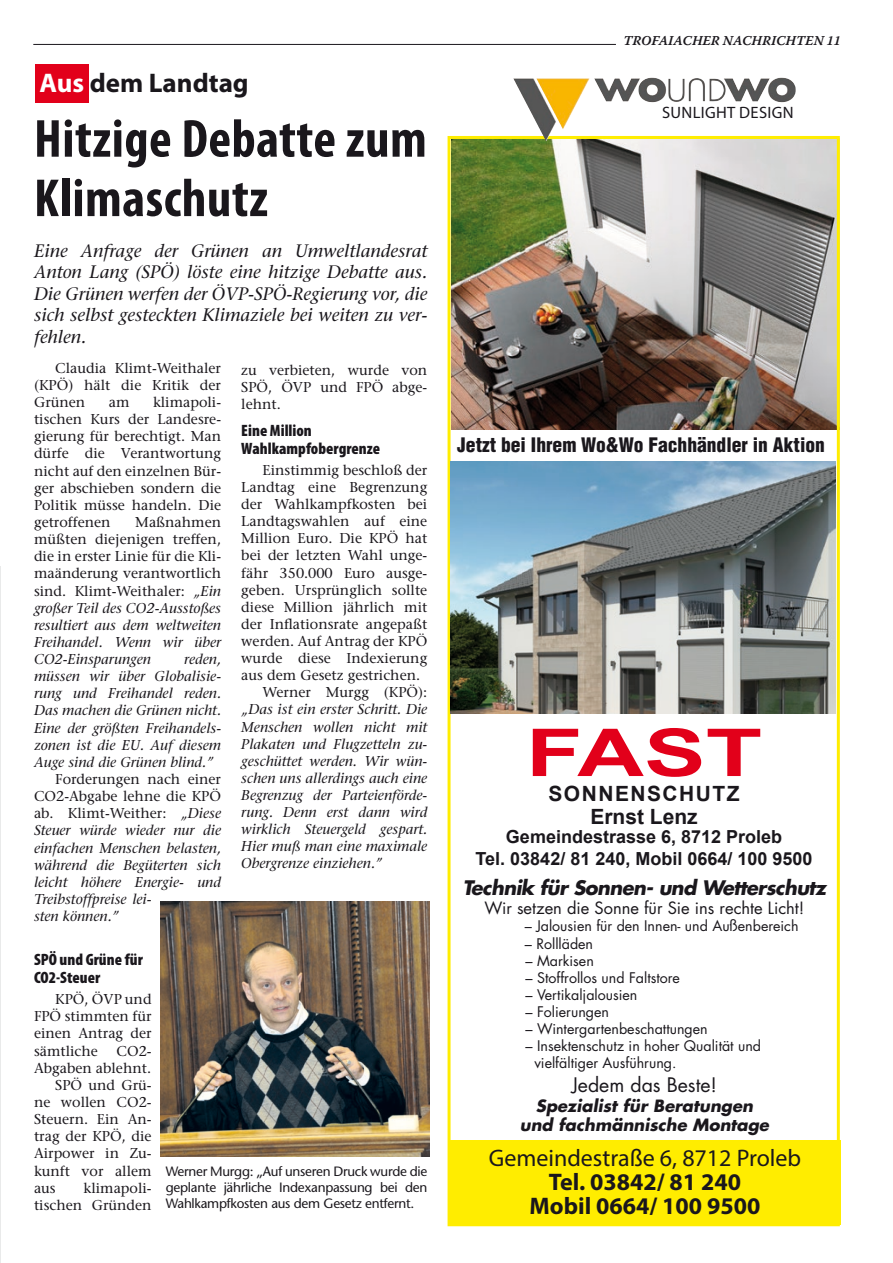
<style>
.page{position:relative;width:893px;height:1263px;background:#fff}
.page>*{position:absolute;margin:0;border:0;box-sizing:border-box;transform-origin:0 0}
.t1{font:700 66px "Arial";color:#e2001a;scale:1.4 1}
.Titel_2{font:700 condensed 54px/59.4px "Myriad Pro";letter-spacing:.01em;color:#1a171c}
.zwitit{font:700 27px "Myriad Pro";color:#1a171c}
.t2{font:700 24px "Myriad Pro";color:#1a171c}
.t3{font:24px "Myriad Pro";color:#1a171c}
.t4{font:700 21px/22.5px "Arial";letter-spacing:.07em;color:#1a171c;text-align:center}
.swt-twxt{font:900 condensed 19.5px "Helvetica";color:#1a171c}
.swt-twxt-2{font:italic 700 19.5px "Futura";letter-spacing:-.03em;color:#1a171c}
.swt-twxt-3{font:19.5px "Futura";color:#1a171c}
.vorspann{font:italic 18px/21.6px "Stone Serif";color:#1a171c;text-align:justify}
.t5{font:700 18px "Arial";color:#1a171c}
.zwischtit_LTF{font:900 condensed 16.5px/18px "Myriad Pro";color:#1a171c}
.swt-twxt-4{font:italic 700 16.5px/19.8px "Futura";color:#1a171c;text-align:center}
.swt-twxt-5{font:16.5px "Futura";color:#1a171c}
.Fließtext{font:16.5px "Myriad Pro";letter-spacing:.02em;color:#1a171c}
.swt-twxt-6{font:14.25px/17.1px "Stone Serif";color:#1a171c;text-align:justify}
.swt-twxt-7{font:italic 14.25px/17.1px "Stone Serif";color:#1a171c;text-align:justify}
.swt-twxt-8{font:14.25px/17.1px "Futura";color:#1a171c}
.Bildtext{font:13.5px/16.2px "Stone Sans";letter-spacing:-.02em;color:#1a171c;text-align:justify}
.t6{font:13.5px "Warnock Pro Semibold It Capt";color:#1a171c}
.s1{color:#fff}
.s2{font-style:normal}
.s3{font-style:italic}
</style>
<div class="page">
<hr style="left:33px;top:44px;width:583px;height:1px;background:#1a171c">
<div style="left:35px;top:64px;width:54px;height:39px;background:#e2001a"></div>
<img style="left:452px;top:140px;width:384px;height:290px">
<div style="left:448px;top:136px;width:392px;height:1090px;border:3px solid #ffed00"></div>
<div style="left:449px;top:1140px;width:392px;height:85px;background:#ffed00"></div>
<svg style="left:513px;top:77px;width:283px;height:16px"></svg>
<img style="left:638px;top:78px;width:28px;height:24px">
<img style="left:450px;top:461px;width:386px;height:252px">
<img style="left:160px;top:901px;width:269px;height:256px">
<hr style="left:0;top:567px;width:1px;height:696px;background:#e9eaea">
<p class="zwitit" style="left:39px;top:65px;width:211px"><span class="s1">Aus</span> dem Landtag</p>
<p class="Titel_2" style="left:34px;top:108px;width:394px">Hitzige Debatte zum<br>Klimaschutz</p>
<p class="vorspann" style="left:34px;top:240px;width:395px">Eine Anfrage der Grünen an Umweltlandesrat Anton Lang (SPÖ) löste eine hitzige Debatte aus.<br>Die Grünen werfen der ÖVP-SPÖ-Regierung vor, die sich selbst gesteckten Klimaziele bei weiten zu ver&shy;fehlen.</p>
<p class="swt-twxt-6" style="left:241px;top:361px;width:188px">zu verbieten, wurde von SPÖ, ÖVP und FPÖ abge&shy;lehnt.</p>
<p class="zwischtit_LTF" style="left:241px;top:421px;width:140px">Eine Million<br>Wahlkampfobergrenze</p>
<p class="swt-twxt-6" style="left:241px;top:461px;width:188px;text-indent:21px">Einstimmig beschloß der Landtag eine Begrenzung der Wahlkampfkosten bei Landtagswahlen auf eine Million Euro. Die KPÖ hat bei der letzten Wahl unge&shy;fähr 350.000 Euro ausge&shy;geben. Ursprünglich sollte diese Million jährlich mit der Inflationsrate angepaßt werden. Auf Antrag der KPÖ wurde diese Indexierung aus dem Gesetz gestrichen.</p>
<p class="swt-twxt-7" style="left:241px;top:684px;width:188px;text-indent:21px"><span class="s2">Werner Murgg (KPÖ): </span>„Das ist ein erster Schritt. Die Menschen wollen nicht mit Plakaten und Flugzetteln zu&shy;geschüttet werden. Wir wün&shy;schen uns allerdings auch eine Begrenzug der Parteienförde&shy;rung. Denn erst dann wird wirklich Steuergeld gespart.<br>Hier muß man eine maximale Obergrenze einziehen.”</p>
<p class="swt-twxt-6" style="left:34px;top:359px;width:189px;text-indent:21px">Claudia Klimt-Weithaler (KPÖ) hält die Kritik der Grünen</p>
<p class="swt-twxt-6" style="left:34px;top:393px;width:189px;text-indent:119px">klimapoli&shy;tischen Kurs der Landesre&shy;gierung für berechtigt. Man dürfe die Verantwortung nicht auf den einzelnen Bür&shy;ger abschieben sondern die Politik müsse handeln. Die getroffenen</p>
<p class="swt-twxt-6" style="left:109px;top:393px;width:22px">am</p>
<p class="swt-twxt-6" style="left:34px;top:513px;width:189px;text-indent:101px">Maßnahmen müßten diejenigen treffen, die in erster Linie für die Kli&shy;maänderung verantwortlich sind. Klimt-Weithaler: <span class="s3">„Ein großer Teil des CO2-Ausstoßes resultiert aus dem weltweiten Freihandel. Wenn wir über CO2-Einsparungen</span></p>
<p class="swt-twxt-7" style="left:34px;top:651px;width:189px;text-indent:150px">reden, müssen wir über Globalisie&shy;rung und Freihandel reden.<br>Das machen die Grünen nicht.<br>Eine der größten Freihandels&shy;zonen ist die EU. Auf diesem Auge sind die Grünen blind.”</p>
<p class="swt-twxt-7" style="left:34px;top:770px;width:189px;text-align:left;text-indent:21px"><span class="s2">Forderungen nach einer<br>CO2-Abgabe lehne die KPÖ ab. Klimt-Weither:</span> „Diese<br>Steuer würde wieder nur die einfachen Menschen belasten, während die Begüterten sich leicht höhere Energie- und<br>Treibstoffpreise lei-<br>sten können.”</p>
<p class="zwischtit_LTF" style="left:34px;top:950px;width:110px">SPÖ und Grüne für<br>CO2-Steuer</p>
<p class="swt-twxt-6" style="left:34px;top:990px;width:119px;text-indent:21px">KPÖ, ÖVP und FPÖ stimmten für einen Antrag der sämtliche</p>
<p class="swt-twxt-6" style="left:34px;top:1042px;width:119px;text-align:right">CO2-<br>Abgaben ablehnt.</p>
<p class="swt-twxt-6" style="left:34px;top:1076px;width:119px;text-indent:21px">SPÖ und Grü&shy;ne wollen CO2- Steuern. Ein An&shy;trag der KPÖ, die Airpower in Zu&shy;kunft vor allem aus</p>
<p class="Bildtext" style="left:166px;top:1163px;width:263px">Werner Murgg: „Auf unseren Druck wurde die geplante jährliche Indexanpassung bei den Wahlkampfkosten aus dem Gesetz entfernt.</p>
<p class="swt-twxt-6" style="left:34px;top:1179px;width:119px;text-align:right">klimapoli&shy;tischen Gründen</p>
<p class="t6" style="left:623px;top:33px;width:219px">TROFAIACHER NACHRICHTEN 11</p>
<p class="Fließtext" style="left:662px;top:102px;width:133px">SUNLIGHT DESIGN</p>
<p class="swt-twxt" style="left:457px;top:432px;width:369px">Jetzt bei Ihrem Wo&amp;Wo Fachhändler in Aktion</p>
<p class="t1" style="left:526px;top:709px;width:170px">FAST</p>
<p class="t4" style="left:548px;top:783px;width:193px">SONNENSCHUTZ<br>Ernst Lenz</p>
<p class="t5" style="left:506px;top:825px;width:278px">Gemeindestrasse 6, 8712 Proleb</p>
<p class="t5" style="left:476px;top:846px;width:338px">Tel. 03842/ 81 240, Mobil 0664/ 100 9500</p>
<p class="swt-twxt-2" style="left:463px;top:874px;width:365px">Technik für Sonnen- und Wetterschutz</p>
<p class="swt-twxt-5" style="left:484px;top:897px;width:322px">Wir setzen die Sonne für Sie ins rechte Licht!</p>
<p class="swt-twxt-8" style="left:525px;top:917px;width:275px">– Jalousien für den Innen- und Außenbereich</p>
<p class="swt-twxt-8" style="left:525px;top:934px;width:70px">– Rollläden</p>
<p class="swt-twxt-8" style="left:526px;top:952px;width:70px">– Markisen</p>
<p class="swt-twxt-8" style="left:526px;top:969px;width:156px">– Stoffrollos und Faltstore</p>
<p class="swt-twxt-8" style="left:526px;top:986px;width:113px">– Vertikaljalousien</p>
<p class="swt-twxt-8" style="left:526px;top:1003px;width:85px">– Folierungen</p>
<p class="swt-twxt-8" style="left:526px;top:1020px;width:184px">– Wintergartenbeschattungen</p>
<p class="swt-twxt-8" style="left:534px;top:1037px;width:228px;text-indent:-9px">– Insektenschutz in hoher Qualität und vielfältiger Ausführung.</p>
<p class="swt-twxt-3" style="left:572px;top:1071px;width:147px">Jedem das Beste!</p>
<p class="swt-twxt-4" style="left:520px;top:1095px;width:251px">Spezialist für Beratungen und fachmännische Montage</p>
<p class="t3" style="left:489px;top:1143px;width:314px">Gemeindestraße 6, 8712 Proleb</p>
<p class="t2" style="left:549px;top:1166px;width:194px">Tel. 03842/ 81 240</p>
<p class="t2" style="left:530px;top:1190px;width:232px">Mobil 0664/ 100 9500</p>
</div>
